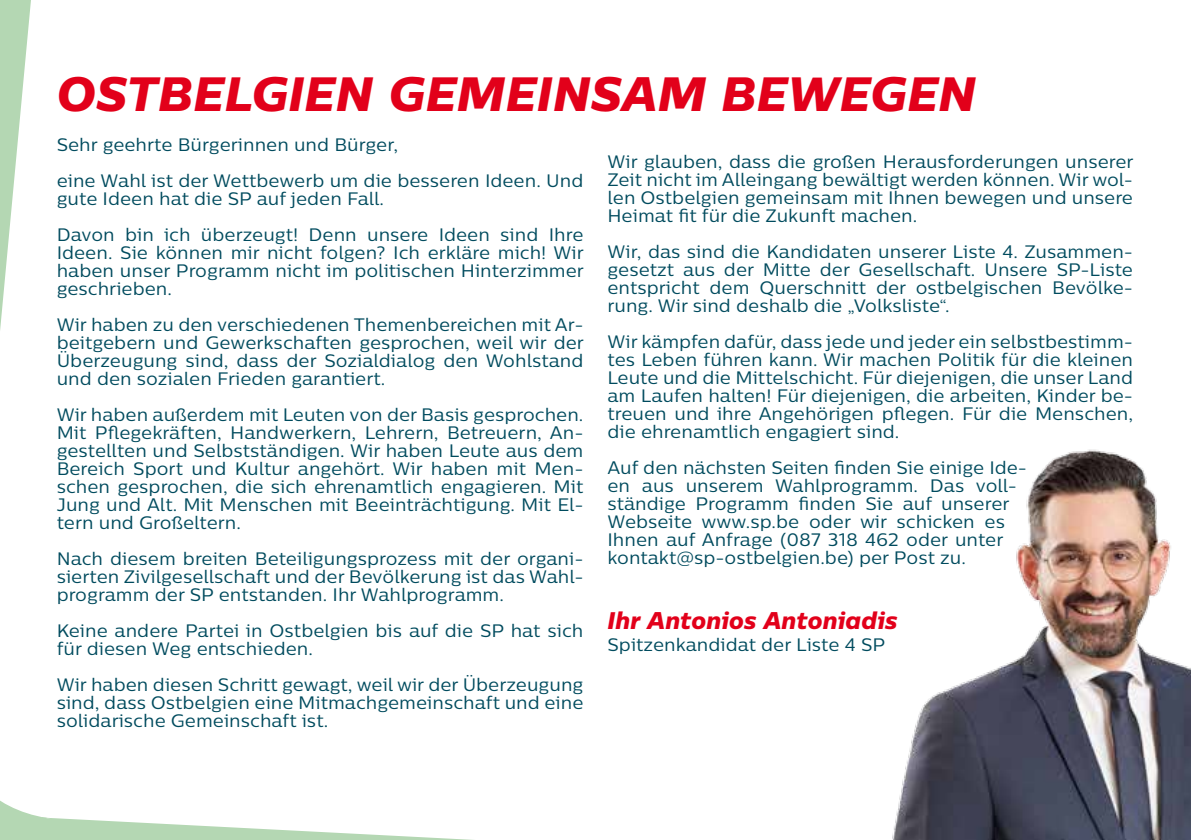
<style>
.page{position:relative;width:1191px;height:840px;background:#fff}
.page>*{position:absolute;margin:0;border:0;box-sizing:border-box;transform-origin:0 0}
.t1{font:italic 48px "Centrale Sans X Bold";color:#e2001a}
.t2{font:italic 24px "Centrale Sans X Bold";color:#e2001a}
.t3{font:18px/18px "Centrale Sans";color:#004b5e;text-align:justify}
</style>
<div class="page">
<svg style="left:0;top:0;width:454px;height:839px"></svg>
<img style="left:892px;top:449px;width:299px;height:390px">
<h1 class="t1" style="left:57px;top:62px;width:921px">OSTBELGIEN GEMEINSAM BEWEGEN</h1>
<p class="t3" style="left:57px;top:126px;width:528px;line-height:36px">Sehr geehrte Bürgerinnen und Bürger,<br>eine Wahl ist der Wettbewerb um die besseren Ideen. Und</p>
<p class="t3" style="left:57px;top:180px;width:528px;line-height:36px">gute Ideen hat die SP auf jeden Fall.<br>Davon bin ich überzeugt! Denn unsere Ideen sind Ihre</p>
<p class="t3" style="left:57px;top:243px;width:529px">Ideen. Sie können mir nicht folgen? Ich erkläre mich! Wir haben unser Programm nicht im politischen Hinterzimmer geschrieben.</p>
<p class="t3" style="left:57px;top:315px;width:529px">Wir haben zu den verschiedenen Themenbereichen mit Ar&shy;beitgebern und Gewerkschaften gesprochen, weil wir der Überzeugung sind, dass der Sozialdialog den Wohlstand und den sozialen Frieden garantiert.</p>
<p class="t3" style="left:57px;top:405px;width:528px">Wir haben außerdem mit Leuten von der Basis gesprochen.<br>Mit Pflegekräften, Handwerkern, Lehrern, Betreuern, An&shy;gestellten und Selbstständigen. Wir haben Leute aus dem Bereich Sport und Kultur angehört. Wir haben mit Men&shy;schen gesprochen, die sich ehrenamtlich engagieren. Mit Jung und Alt. Mit Menschen mit Beeinträchtigung. Mit El&shy;tern und Großeltern.</p>
<p class="t3" style="left:57px;top:549px;width:528px">Nach diesem breiten Beteiligungsprozess mit der organi&shy;sierten Zivilgesellschaft und der Bevölkerung ist das Wahl&shy;programm der SP entstanden. Ihr Wahlprogramm.</p>
<p class="t3" style="left:57px;top:621px;width:528px">Keine andere Partei in Ostbelgien bis auf die SP hat sich für diesen Weg entschieden.</p>
<p class="t3" style="left:57px;top:675px;width:528px">Wir haben diesen Schritt gewagt, weil wir der Überzeugung sind, dass Ostbelgien eine Mitmachgemeinschaft und eine solidarische Gemeinschaft ist.</p>
<p class="t3" style="left:607px;top:152px;width:527px">Wir glauben, dass die großen Herausforderungen unserer Zeit nicht im Alleingang bewältigt werden können. Wir wol&shy;len Ostbelgien gemeinsam mit Ihnen bewegen und unsere Heimat fit für die Zukunft machen.</p>
<p class="t3" style="left:607px;top:242px;width:527px">Wir, das sind die Kandidaten unserer Liste 4. Zusammen&shy;gesetzt aus der Mitte der Gesellschaft. Unsere SP-Liste entspricht dem Querschnitt der ostbelgischen Bevölke&shy;rung. Wir sind deshalb die „Volksliste“.</p>
<p class="t3" style="left:607px;top:332px;width:527px">Wir kämpfen dafür, dass jede und jeder ein selbstbestimm&shy;tes Leben führen kann. Wir machen Politik für die kleinen Leute und die Mittelschicht. Für diejenigen, die unser Land am Laufen halten! Für diejenigen, die arbeiten, Kinder be&shy;treuen und ihre Angehörigen pflegen. Für die Menschen, die ehrenamtlich engagiert sind.</p>
<p class="t3" style="left:607px;top:458px;width:421px;text-align:left">Auf den nächsten Seiten finden Sie einige Ide&shy;en aus unserem Wahlprogramm. Das voll&shy;ständige Programm finden Sie auf unserer Webseite www.sp.be oder wir schicken es Ihnen auf Anfrage (087 318 462 oder unter kontakt@sp-ostbelgien.be) per Post zu.</p>
<h2 class="t2" style="left:607px;top:604px;width:292px">Ihr Antonios Antoniadis</h2>
<p class="t3" style="left:607px;top:635px;width:279px">Spitzenkandidat der Liste 4 SP</p>
</div>
